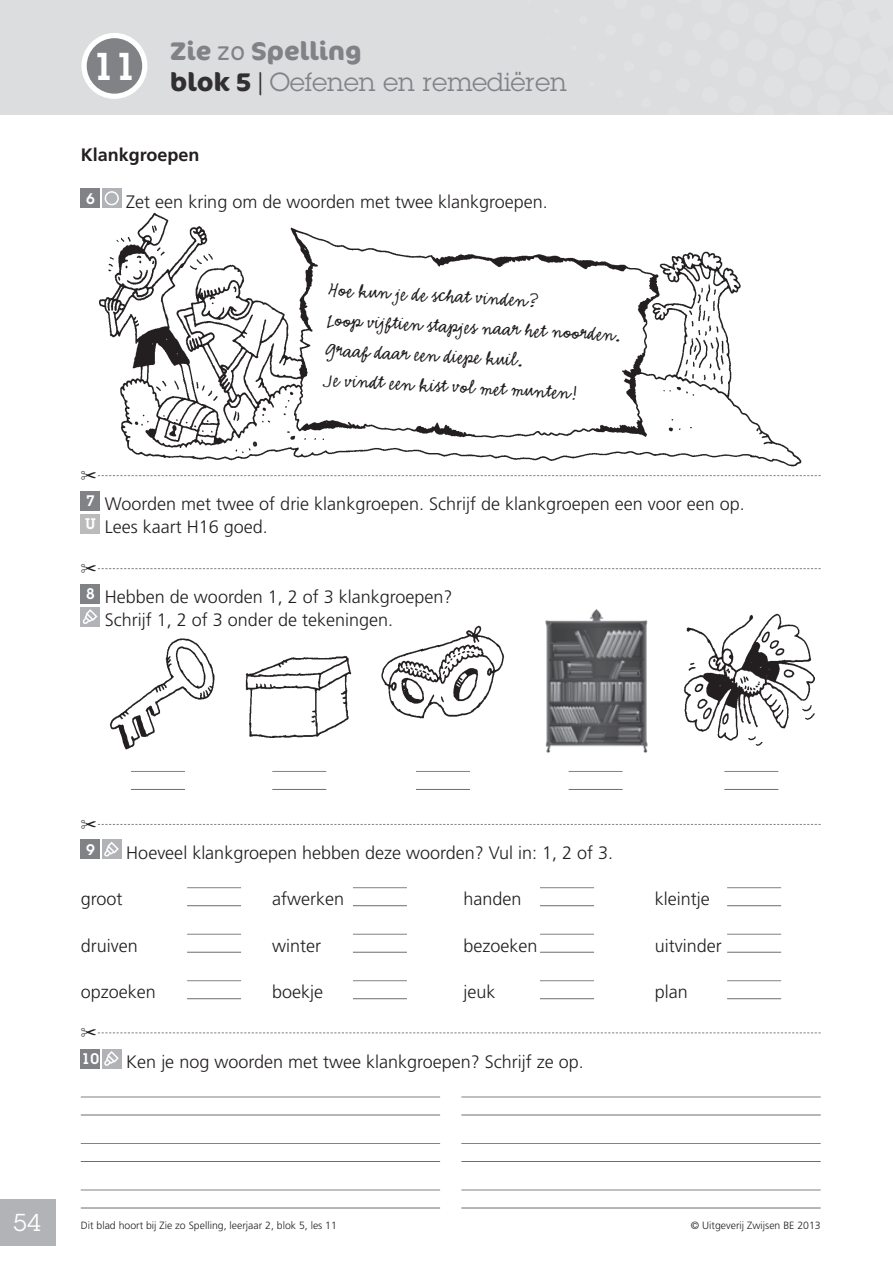
<style>
.page{position:relative;width:893px;height:1263px;background:#fff}
.page>*{position:absolute;margin:0;border:0;box-sizing:border-box;transform-origin:0 0}
.t1{font:600 37.95px "Lubalin Graph Std";color:#fff}
.t2{font:25.5px "Lubalin Graph Std";color:#808285}
.t3{font:700 25.5px "Cocon";color:#808285}
.t4{font:24px "Lubalin Graph Std";color:#fff}
.t5{font:21px/30px "Emmascript MVB Std";color:#231f20}
.t6{font:300 18px/23.2px "Zwijsen Frutiger";color:#231f20}
.t7{font:700 18px "Zwijsen Frutiger";color:#231f20}
.t8{font:600 15px "Lubalin Graph Std";color:#fff}
.t9{font:300 10.5px "Zwijsen Frutiger";color:#231f20}
.s1{font-weight:300}
.s2{font-family:"Cocon";font-weight:700;color:#312f30}
</style>
<div class="page">
<div style="left:0;top:0;width:893px;height:115px;background:#dcdddf"></div>
<img style="left:99px;top:212px;width:703px;height:255px">
<img style="left:109px;top:625px;width:396px;height:125px">
<img style="left:684px;top:613px;width:131px;height:159px">
<img style="left:545px;top:609px;width:103px;height:144px">
<div style="left:0;top:1199px;width:55px;height:47px;background:#b2b3b7"></div>
<div style="left:84px;top:36px;width:61px;height:60px;background:#808285;border-radius:50%"></div>
<div style="left:81px;top:33px;width:66px;height:66px;border:5px solid #fff;border-radius:50%"></div>
<div style="left:81px;top:189px;width:19px;height:19px;background:#808285"></div>
<div style="left:102px;top:189px;width:19px;height:19px;background:#b2b3b7"></div>
<svg style="left:105px;top:191px;width:14px;height:14px"></svg>
<div style="left:81px;top:491px;width:19px;height:19px;background:#808285"></div>
<div style="left:81px;top:514px;width:19px;height:19px;background:#bbb"></div>
<div style="left:81px;top:584px;width:19px;height:19px;background:#808285"></div>
<div style="left:81px;top:607px;width:19px;height:19px;background:#b2b3b7"></div>
<svg style="left:83px;top:609px;width:14px;height:15px"></svg>
<hr style="left:187px;top:905px;width:54px;height:1px;background:#6c6d70">
<hr style="left:353px;top:905px;width:54px;height:1px;background:#6c6d70">
<hr style="left:540px;top:905px;width:54px;height:1px;background:#6c6d70">
<hr style="left:727px;top:905px;width:54px;height:1px;background:#6c6d70">
<hr style="left:187px;top:952px;width:54px;height:1px;background:#6c6d70">
<hr style="left:353px;top:952px;width:54px;height:1px;background:#6c6d70">
<hr style="left:540px;top:952px;width:54px;height:1px;background:#6c6d70">
<hr style="left:727px;top:952px;width:54px;height:1px;background:#6c6d70">
<hr style="left:187px;top:998px;width:54px;height:1px;background:#6c6d70">
<hr style="left:353px;top:998px;width:54px;height:1px;background:#6c6d70">
<hr style="left:540px;top:998px;width:54px;height:1px;background:#6c6d70">
<hr style="left:727px;top:998px;width:54px;height:1px;background:#6c6d70">
<div style="left:81px;top:840px;width:19px;height:19px;background:#808285"></div>
<div style="left:102px;top:840px;width:19px;height:19px;background:#b2b3b7"></div>
<svg style="left:104px;top:842px;width:15px;height:15px"></svg>
<hr style="left:187px;top:887px;width:54px;height:1px;background:#808285">
<hr style="left:353px;top:887px;width:54px;height:1px;background:#808285">
<hr style="left:540px;top:887px;width:54px;height:1px;background:#808285">
<hr style="left:727px;top:887px;width:54px;height:1px;background:#808285">
<hr style="left:187px;top:934px;width:54px;height:1px;background:#808285">
<hr style="left:353px;top:934px;width:54px;height:1px;background:#808285">
<hr style="left:540px;top:934px;width:54px;height:1px;background:#808285">
<hr style="left:727px;top:934px;width:54px;height:1px;background:#808285">
<hr style="left:187px;top:980px;width:54px;height:1px;background:#808285">
<hr style="left:353px;top:980px;width:54px;height:1px;background:#808285">
<hr style="left:540px;top:980px;width:54px;height:1px;background:#808285">
<hr style="left:727px;top:980px;width:54px;height:1px;background:#808285">
<div style="left:81px;top:1049px;width:19px;height:19px;background:#808285"></div>
<div style="left:102px;top:1049px;width:19px;height:19px;background:#b2b3b7"></div>
<svg style="left:104px;top:1051px;width:15px;height:15px"></svg>
<hr style="left:81px;top:1114px;width:359px;height:1px;background:#6c6d70">
<hr style="left:81px;top:1161px;width:359px;height:1px;background:#6c6d70">
<hr style="left:81px;top:1207px;width:359px;height:1px;background:#6c6d70">
<hr style="left:81px;top:1097px;width:359px;height:1px;background:#808285">
<hr style="left:81px;top:1143px;width:359px;height:1px;background:#808285">
<hr style="left:81px;top:1190px;width:359px;height:1px;background:#808285">
<hr style="left:461px;top:1114px;width:360px;height:1px;background:#6c6d70">
<hr style="left:461px;top:1161px;width:360px;height:1px;background:#6c6d70">
<hr style="left:461px;top:1207px;width:360px;height:1px;background:#6c6d70">
<hr style="left:461px;top:1097px;width:360px;height:1px;background:#808285">
<hr style="left:461px;top:1143px;width:360px;height:1px;background:#808285">
<hr style="left:461px;top:1190px;width:360px;height:1px;background:#808285">
<hr style="left:131px;top:789px;width:54px;height:1px;background:#6c6d70">
<hr style="left:131px;top:771px;width:54px;height:1px;background:#808285">
<hr style="left:272px;top:789px;width:54px;height:1px;background:#6c6d70">
<hr style="left:272px;top:771px;width:54px;height:1px;background:#808285">
<hr style="left:416px;top:789px;width:54px;height:1px;background:#6c6d70">
<hr style="left:416px;top:771px;width:54px;height:1px;background:#808285">
<hr style="left:569px;top:789px;width:54px;height:1px;background:#6c6d70">
<hr style="left:569px;top:771px;width:54px;height:1px;background:#808285">
<hr style="left:724px;top:789px;width:54px;height:1px;background:#6c6d70">
<hr style="left:724px;top:771px;width:54px;height:1px;background:#808285">
<svg style="left:97px;top:1032px;width:724px;height:2px"></svg>
<svg style="left:97px;top:475px;width:724px;height:2px"></svg>
<svg style="left:97px;top:568px;width:724px;height:2px"></svg>
<svg style="left:97px;top:824px;width:724px;height:1px"></svg>
<h1 class="t1" style="left:92px;top:41px;width:46px">11</h1>
<h2 class="t3" style="left:170px;top:36px;width:193px">Zie <span class="s1">zo</span> Spelling</h2>
<h2 class="t2" style="left:170px;top:66px;width:398px"><span class="s2">blok 5 |</span> Oefenen en remediëren</h2>
<p class="t7" style="left:81px;top:144px;width:120px">Klankgroepen</p>
<p class="t8" style="left:86px;top:189px;width:10px">6</p>
<p class="t6" style="left:126px;top:190px;width:423px">Zet een kring om de woorden met twee klankgroepen.</p>
<p class="t5" style="left:330px;top:275px;width:296px;rotate:3deg">Hoe kun je de schat vinden?<br>Loop vijftien stapjes naar het noorden.<br>Graaf daar een diepe kuil.<br>Je vindt een kist vol met munten!</p>
<p class="t6" style="left:85px;top:492px;width:661px"><sup>7</sup> Woorden met twee of drie klankgroepen. Schrijf de klankgroepen een voor een op.<br><sup>U</sup> Lees kaart H16 goed.</p>
<p class="t6" style="left:105px;top:585px;width:349px;text-indent:-19px"><sup>8</sup> Hebben de woorden 1, 2 of 3 klankgroepen?<br>Schrijf 1, 2 of 3 onder de tekeningen.</p>
<p class="t8" style="left:86px;top:840px;width:10px">9</p>
<p class="t6" style="left:126px;top:841px;width:488px">Hoeveel klankgroepen hebben deze woorden? Vul in: 1, 2 of 3.</p>
<p class="t6" style="left:81px;top:887px;width:43px">groot</p>
<p class="t6" style="left:272px;top:887px;width:73px">afwerken</p>
<p class="t6" style="left:463px;top:887px;width:60px">handen</p>
<p class="t6" style="left:655px;top:887px;width:56px">kleintje</p>
<p class="t6" style="left:81px;top:934px;width:59px">druiven</p>
<p class="t6" style="left:272px;top:934px;width:50px">winter</p>
<p class="t6" style="left:463px;top:934px;width:76px">bezoeken</p>
<p class="t6" style="left:655px;top:934px;width:68px">uitvinder</p>
<p class="t6" style="left:81px;top:980px;width:77px">opzoeken</p>
<p class="t6" style="left:272px;top:980px;width:53px">boekje</p>
<p class="t6" style="left:463px;top:980px;width:34px">jeuk</p>
<p class="t6" style="left:655px;top:980px;width:35px">plan</p>
<p class="t8" style="left:82px;top:1049px;width:19px">10</p>
<p class="t6" style="left:126px;top:1050px;width:459px">Ken je nog woorden met twee klankgroepen? Schrijf ze op.</p>
<h3 class="t4" style="left:13px;top:1208px;width:29px">54</h3>
<p class="t9" style="left:81px;top:1219px;width:258px">Dit blad hoort bij Zie zo Spelling, leerjaar 2, blok 5, les 11</p>
<p class="t9" style="left:691px;top:1219px;width:131px">© Uitgeverij Zwijsen BE 2013</p>
</div>
